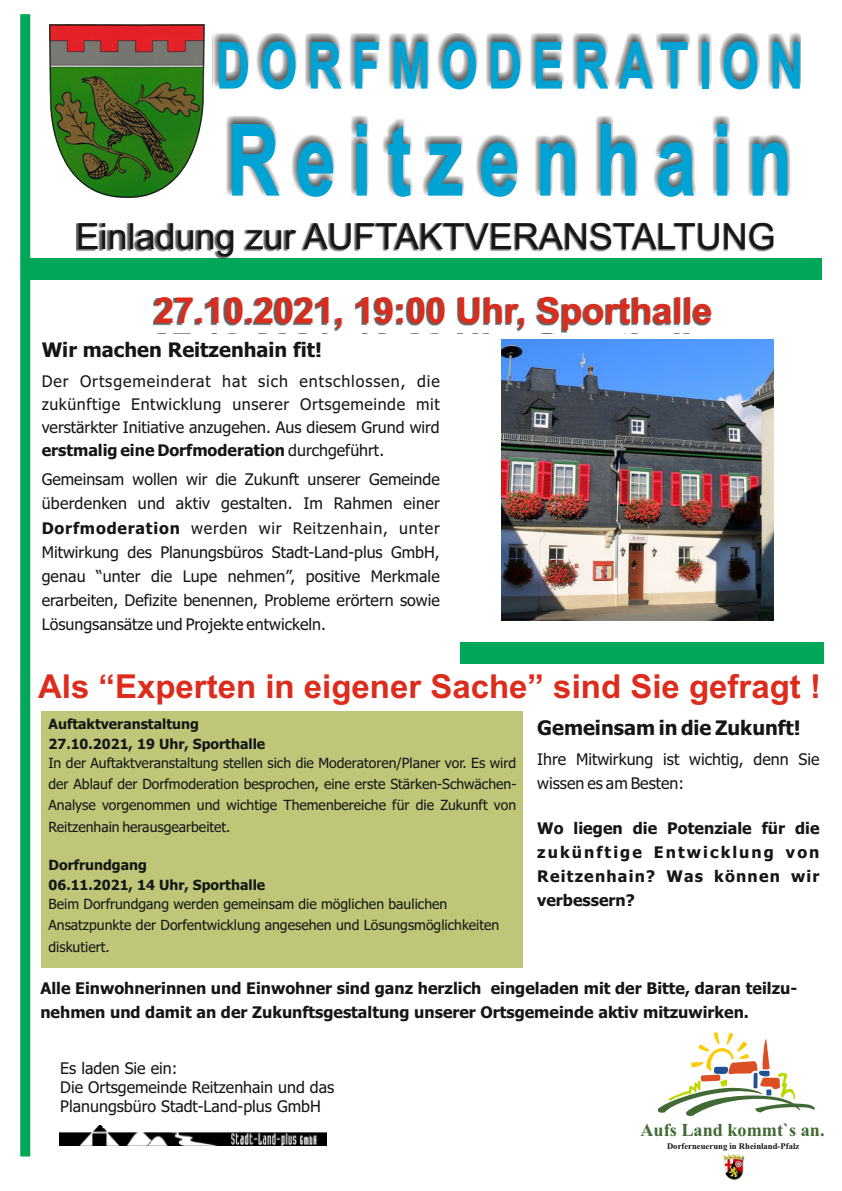
<style>
.page{position:relative;width:842px;height:1191px;background:#fff}
.page>*{position:absolute;margin:0;border:0;box-sizing:border-box;transform-origin:0 0}
.t1{font:700 100px "Arial Narrow";letter-spacing:.17em;color:#00a3d4;scale:.9 1}
.t2{font:700 65px "Arial Narrow";letter-spacing:.17em;color:#00a3d4;scale:.9 1}
.t3{font:36px "Arial";color:#151616}
.t4{font:700 36px "Arial";color:#dd2b1c}
.t5{font:700 33px "Arial";color:#dd2b1c}
.t6{font:700 20px "Tahoma";color:#151616}
.t7{font:700 18.2px "Times New Roman";color:#416934}
.t8{font:16px/24.1px "Tahoma";color:#151616}
.t9{font:700 16px/24.1px "Tahoma";color:#151616;text-align:justify}
.t10{font:14px/21.1px "Tahoma";color:#151616;text-align:justify}
.t11{font:700 14px/19.4px "Tahoma";color:#151616}
.t12{font:700 8.7px "Times New Roman";color:#151616}
.s1{font-weight:700}
</style>
<div class="page">
<div style="left:41px;top:711px;width:481px;height:256px;background:#bfc678"></div>
<div style="left:28px;top:258px;width:794px;height:21px;background:#00a759"></div>
<div style="left:20px;top:14px;width:10px;height:1142px;background:#00a759"></div>
<svg style="left:657px;top:1032px;width:158px;height:84px"></svg>
<img style="left:723px;top:1154px;width:22px;height:26px">
<div style="left:76px;top:223px;width:697px;height:36px;background:#151616;opacity:.69"></div>
<div style="left:213px;top:34px;width:588px;height:163px;background:#151616;opacity:.69"></div>
<div style="left:153px;top:298px;width:558px;height:35px;background:#151616;opacity:.69"></div>
<img style="left:60px;top:1125px;width:266px;height:20px">
<div style="left:460px;top:642px;width:363px;height:21px;background:#00a759"></div>
<img style="left:501px;top:340px;width:273px;height:280px">
<img style="left:50px;top:24px;width:154px;height:174px">
<h2 class="t2" style="left:216px;top:41px;width:654px">DORFMODERATION</h2>
<h1 class="t1" style="left:227px;top:123px;width:630px">Reitzenhain</h1>
<h3 class="t3" style="left:76px;top:223px;width:702px">Einladung zur AUFTAKTVERANSTALTUNG</h3>
<h3 class="t4" style="left:154px;top:297px;width:560px">27.10.2021, 19:00 Uhr, Sporthalle</h3>
<p class="t6" style="left:42px;top:341px;width:282px">Wir machen Reitzenhain fit!</p>
<p class="t8" style="left:42px;top:371px;width:400px;line-height:23.2px;text-align:justify">Der Ortsgemeinderat hat sich entschlossen, die zukünftige Entwicklung unserer Ortsgemeinde mit verstärkter Initiative anzugehen. Aus diesem Grund wird <span class="s1">erstmalig eine Dorfmoderation</span> durchgeführt.</p>
<p class="t8" style="left:42px;top:469px;width:400px;text-align:justify">Gemeinsam wollen wir die Zukunft unserer Gemeinde überdenken und aktiv gestalten. Im Rahmen einer <span class="s1">Dorfmoderation</span> werden wir Reitzenhain, unter Mitwirkung des Planungsbüros Stadt-Land-plus GmbH, genau “unter die Lupe nehmen”, positive Merkmale erarbeiten, Defizite benennen, Probleme erörtern sowie Lösungsansätze und Projekte entwickeln.</p>
<h3 class="t5" style="left:38px;top:674px;width:784px">Als “Experten in eigener Sache” sind Sie gefragt !</h3>
<p class="t11" style="left:49px;top:715px;width:218px">Auftaktveranstaltung<br>27.10.2021, 19 Uhr, Sporthalle</p>
<p class="t10" style="left:48px;top:753px;width:469px">In der Auftaktveranstaltung stellen sich die Moderatoren/Planer vor. Es wird der Ablauf der Dorfmoderation besprochen, eine erste Stärken-Schwächen-Analyse vorgenommen und wichtige Themenbereiche für die Zukunft von Reitzenhain herausgearbeitet.</p>
<p class="t11" style="left:48px;top:856px;width:218px">Dorfrundgang<br>06.11.2021, 14 Uhr, Sporthalle</p>
<p class="t10" style="left:48px;top:894px;width:452px;text-align:left">Beim Dorfrundgang werden gemeinsam die möglichen baulichen<br>Ansatzpunkte der Dorfentwicklung angesehen und Lösungsmöglichkeiten diskutiert.</p>
<p class="t6" style="left:537px;top:719px;width:265px">Gemeinsam in die Zukunft!</p>
<p class="t8" style="left:537px;top:748px;width:284px">Ihre Mitwirkung ist wichtig, denn Sie wissen es am Besten:</p>
<p class="t9" style="left:537px;top:817px;width:284px">Wo liegen die Potenziale für die zukünftige Entwicklung von Reitzenhain? Was können wir verbessern?</p>
<p class="t9" style="left:40px;top:977px;width:758px">Alle Einwohnerinnen und Einwohner sind ganz herzlich eingeladen mit der Bitte, daran teilzu&shy;nehmen und damit an der Zukunftsgestaltung unserer Ortsgemeinde aktiv mitzuwirken.</p>
<p class="t8" style="left:60px;top:1059px;width:275px;line-height:19.3px">Es laden Sie ein:<br>Die Ortsgemeinde Reitzenhain und das<br>Planungsbüro Stadt-Land-plus GmbH</p>
<p class="t7" style="left:640px;top:1123px;width:186px">Aufs Land kommt`s an.</p>
<p class="t12" style="left:667px;top:1143px;width:134px">Dorferneuerung in Rheinland-Pfalz</p>
</div>
